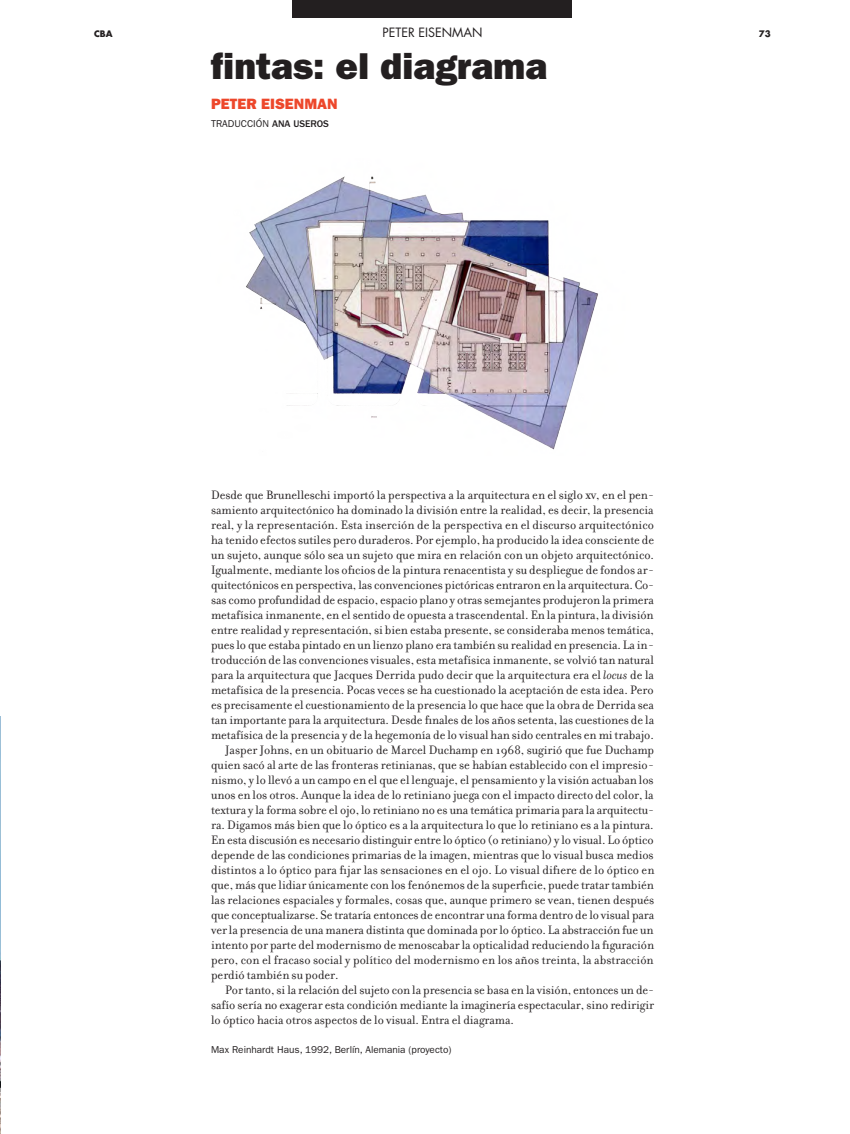
<style>
.page{position:relative;width:850px;height:1134px;background:#fff}
.page>*{position:absolute;margin:0;border:0;box-sizing:border-box;transform-origin:0 0}
.t1{font:37.5px "ITC Franklin Gothic Std Hvy";color:#231f20}
.t2{font:15px "ITC Franklin Gothic Std Hvy";color:#ed472b}
.t3{font:13.12px "Filosofia";letter-spacing:-.005em;color:#231f20}
.t4{font:12.5px "Futura";color:#231f20}
.t5{font:10px "ITC Franklin Gothic Std";color:#231f20}
.t6{font:500 10px "ITC Franklin Gothic Std";color:#231f20}
.t7{font:700 8.75px "Futura";color:#231f20}
.s1{font-weight:400}
.s2{font-family:"Filosofia Small Caps"}
.s3{font-style:italic}
</style>
<div class="page">
<div style="left:292px;top:0;width:280px;height:18px;background:#231f20"></div>
<img style="left:246px;top:176px;width:352px;height:274px">
<img style="left:0;top:717px;width:1px;height:416px">
<p class="t7" style="left:94px;top:28px;width:20px">CBA</p>
<p class="t4" style="left:383px;top:24px;width:101px">PETER EISENMAN</p>
<p class="t7" style="left:759px;top:28px;width:13px">73</p>
<h1 class="t1" style="left:211px;top:44px;width:337px">fintas: el diagrama</h1>
<p class="t2" style="left:211px;top:95px;width:128px">Peter Eisenman</p>
<p class="t5" style="left:211px;top:118px;width:12px">Traducci</p>
<p class="t6" style="left:256px;top:118px;width:75px"><span class="s1">ón</span> ANA USEROS</p>
<p class="t3" style="left:211px;top:488px;width:444px">Desde que Brunelleschi importó la perspectiva a la arquitectura en el siglo <span class="s2">xv</span>, en el pen-</p>
<p class="t3" style="left:211px;top:503px;width:444px">samiento arquitectónico ha dominado la división entre la realidad, es decir, la presencia</p>
<p class="t3" style="left:211px;top:518px;width:444px">real, y la representación. Esta inserción de la perspectiva en el discurso arquitectónico</p>
<p class="t3" style="left:211px;top:533px;width:445px">ha tenido efectos sutiles pero duraderos. Por ejemplo, ha producido la idea consciente de</p>
<p class="t3" style="left:211px;top:548px;width:445px">un sujeto, aunque sólo sea un sujeto que mira en relación con un objeto arquitectónico.</p>
<p class="t3" style="left:211px;top:563px;width:444px">Igualmente, mediante los oficios de la pintura renacentista y su despliegue de fondos ar-</p>
<p class="t3" style="left:211px;top:578px;width:444px">quitectónicos en perspectiva, las convenciones pictóricas entraron en la arquitectura. Co-</p>
<p class="t3" style="left:211px;top:593px;width:444px">sas como profundidad de espacio, espacio plano y otras semejantes produjeron la primera</p>
<p class="t3" style="left:211px;top:608px;width:444px">metafísica inmanente, en el sentido de opuesta a trascendental. En la pintura, la división</p>
<p class="t3" style="left:211px;top:623px;width:444px">entre realidad y representación, si bien estaba presente, se consideraba menos temática,</p>
<p class="t3" style="left:211px;top:638px;width:444px">pues lo que estaba pintado en un lienzo plano era también su realidad en presencia. La in-</p>
<p class="t3" style="left:211px;top:653px;width:444px">troducción de las convenciones visuales, esta metafísica inmanente, se volvió tan natural</p>
<p class="t3" style="left:211px;top:668px;width:444px">para la arquitectura que Jacques Derrida pudo decir que la arquitectura era el <span class="s3">locus</span> de la</p>
<p class="t3" style="left:211px;top:683px;width:444px">metafísica de la presencia. Pocas veces se ha cuestionado la aceptación de esta idea. Pero</p>
<p class="t3" style="left:211px;top:698px;width:444px">es precisamente el cuestionamiento de la presencia lo que hace que la obra de Derrida sea</p>
<p class="t3" style="left:211px;top:713px;width:445px">tan importante para la arquitectura. Desde finales de los años setenta, las cuestiones de la</p>
<p class="t3" style="left:211px;top:728px;width:444px">metafísica de la presencia y de la hegemonía de lo visual han sido centrales en mi trabajo.</p>
<p class="t3" style="left:225px;top:743px;width:430px">Jasper Johns, en un obituario de Marcel Duchamp en 1968, sugirió que fue Duchamp</p>
<p class="t3" style="left:211px;top:758px;width:444px">quien sacó al arte de las fronteras retinianas, que se habían establecido con el impresio-</p>
<p class="t3" style="left:211px;top:773px;width:444px">nismo, y lo llevó a un campo en el que el lenguaje, el pensamiento y la visión actuaban los</p>
<p class="t3" style="left:211px;top:788px;width:444px">unos en los otros. Aunque la idea de lo retiniano juega con el impacto directo del color, la</p>
<p class="t3" style="left:211px;top:803px;width:444px">textura y la forma sobre el ojo, lo retiniano no es una temática primaria para la arquitectu-</p>
<p class="t3" style="left:211px;top:818px;width:444px">ra. Digamos más bien que lo óptico es a la arquitectura lo que lo retiniano es a la pintura.</p>
<p class="t3" style="left:211px;top:833px;width:444px">En esta discusión es necesario distinguir entre lo óptico (o retiniano) y lo visual. Lo óptico</p>
<p class="t3" style="left:211px;top:848px;width:444px">depende de las condiciones primarias de la imagen, mientras que lo visual busca medios</p>
<p class="t3" style="left:211px;top:863px;width:445px">distintos a lo óptico para fijar las sensaciones en el ojo. Lo visual difiere de lo óptico en</p>
<p class="t3" style="left:211px;top:878px;width:444px">que, más que lidiar únicamente con los fenónemos de la superficie, puede tratar también</p>
<p class="t3" style="left:211px;top:893px;width:445px">las relaciones espaciales y formales, cosas que, aunque primero se vean, tienen después</p>
<p class="t3" style="left:211px;top:908px;width:445px">que conceptualizarse. Se trataría entonces de encontrar una forma dentro de lo visual para</p>
<p class="t3" style="left:211px;top:923px;width:444px">ver la presencia de una manera distinta que dominada por lo óptico. La abstracción fue un</p>
<p class="t3" style="left:211px;top:938px;width:445px">intento por parte del modernismo de menoscabar la opticalidad reduciendo la figuración</p>
<p class="t3" style="left:211px;top:953px;width:444px">pero, con el fracaso social y político del modernismo en los años treinta, la abstracción</p>
<p class="t3" style="left:211px;top:968px;width:129px">perdió también su poder.</p>
<p class="t3" style="left:225px;top:983px;width:430px">Por tanto, si la relación del sujeto con la presencia se basa en la visión, entonces un de-</p>
<p class="t3" style="left:211px;top:998px;width:444px">safío sería no exagerar esta condición mediante la imaginería espectacular, sino redirigir</p>
<p class="t3" style="left:211px;top:1013px;width:304px">lo óptico hacia otros aspectos de lo visual. Entra el diagrama.</p>
<p class="t5" style="left:211px;top:1044px;width:242px">Max Reinhardt Haus, 1992, Berlín, Alemania (proyecto)</p>
</div>
